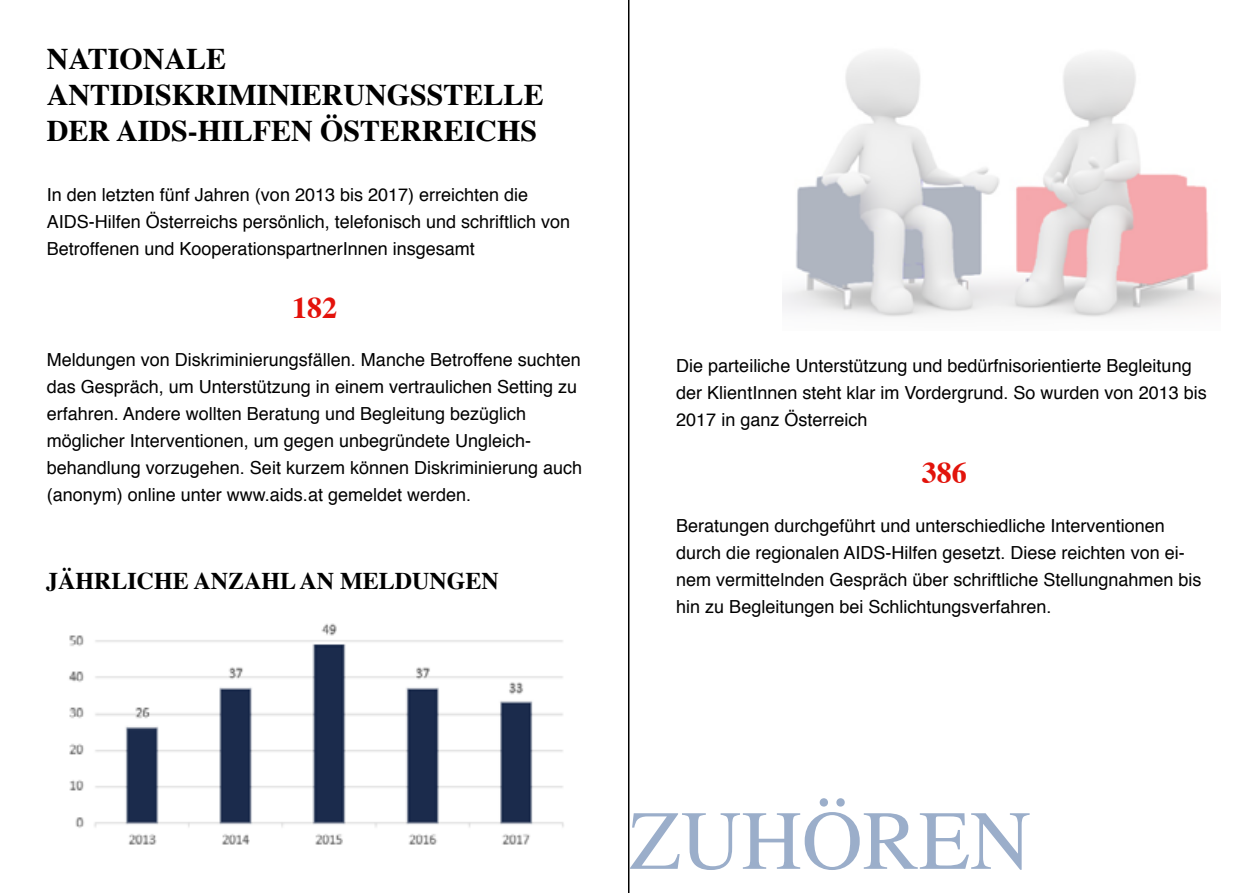
<style>
.page{position:relative;width:1259px;height:893px;background:#fff}
.page>*{position:absolute;margin:0;border:0;box-sizing:border-box;transform-origin:0 0}
.t1{font:84px "Times";color:#9baeca}
.t2{font:700 30px/36px "Times";color:#000}
.t3{font:700 30px "Times";color:#e3120b}
.t4{font:700 30px "Times";color:#e2130b}
.t5{font:700 24px "Times";color:#000}
.t6{font:18px/27px "Helvetica";color:#000}
</style>
<div class="page">
<img style="left:69px;top:623px;width:495px;height:222px">
<img style="left:782px;top:53px;width:438px;height:264px">
<hr style="left:628px;top:0;width:1px;height:893px;background:#000">
<h2 class="t2" style="left:47px;top:38px;width:498px">NATIONALE<br>ANTIDISKRIMINIERUNGSSTELLE<br>DER AIDS-HILFEN ÖSTERREICHS</h2>
<p class="t6" style="left:47px;top:181px;width:525px">In den letzten fünf Jahren (von 2013 bis 2017) erreichten die<br>AIDS-Hilfen Österreichs persönlich, telefonisch und schriftlich von<br>Betroffenen und KooperationspartnerInnen insgesamt</p>
<h2 class="t3" style="left:292px;top:279px;width:46px">182</h2>
<p class="t6" style="left:47px;top:347px;width:537px">Meldungen von Diskriminierungsfällen. Manche Betroffene suchten das Gespräch, um Unterstützung in einem vertraulichen Setting zu erfahren. Andere wollten Beratung und Begleitung bezüglich möglicher Interventionen, um gegen unbegründete Ungleich&shy;behandlung vorzugehen. Seit kurzem können Diskriminierung auch (anonym) online unter www.aids.at gemeldet werden.</p>
<h3 class="t5" style="left:46px;top:558px;width:454px">JÄHRLICHE ANZAHL AN MELDUNGEN</h3>
<p class="t6" style="left:676px;top:352px;width:532px">Die parteiliche Unterstützung und bedürfnisorientierte Begleitung der KlientInnen steht klar im Vordergrund. So wurden von 2013 bis<br>2017 in ganz Österreich</p>
<h2 class="t4" style="left:921px;top:444px;width:46px">386</h2>
<p class="t6" style="left:676px;top:513px;width:527px">Beratungen durchgeführt und unterschiedliche Interventionen durch die regionalen AIDS-Hilfen gesetzt. Diese reichten von ei&shy;nem vermittelnden Gespräch über schriftliche Stellungnahmen bis hin zu Begleitungen bei Schlichtungsverfahren.</p>
<h1 class="t1" style="left:629px;top:762px;width:403px">ZUHÖREN</h1>
</div>
